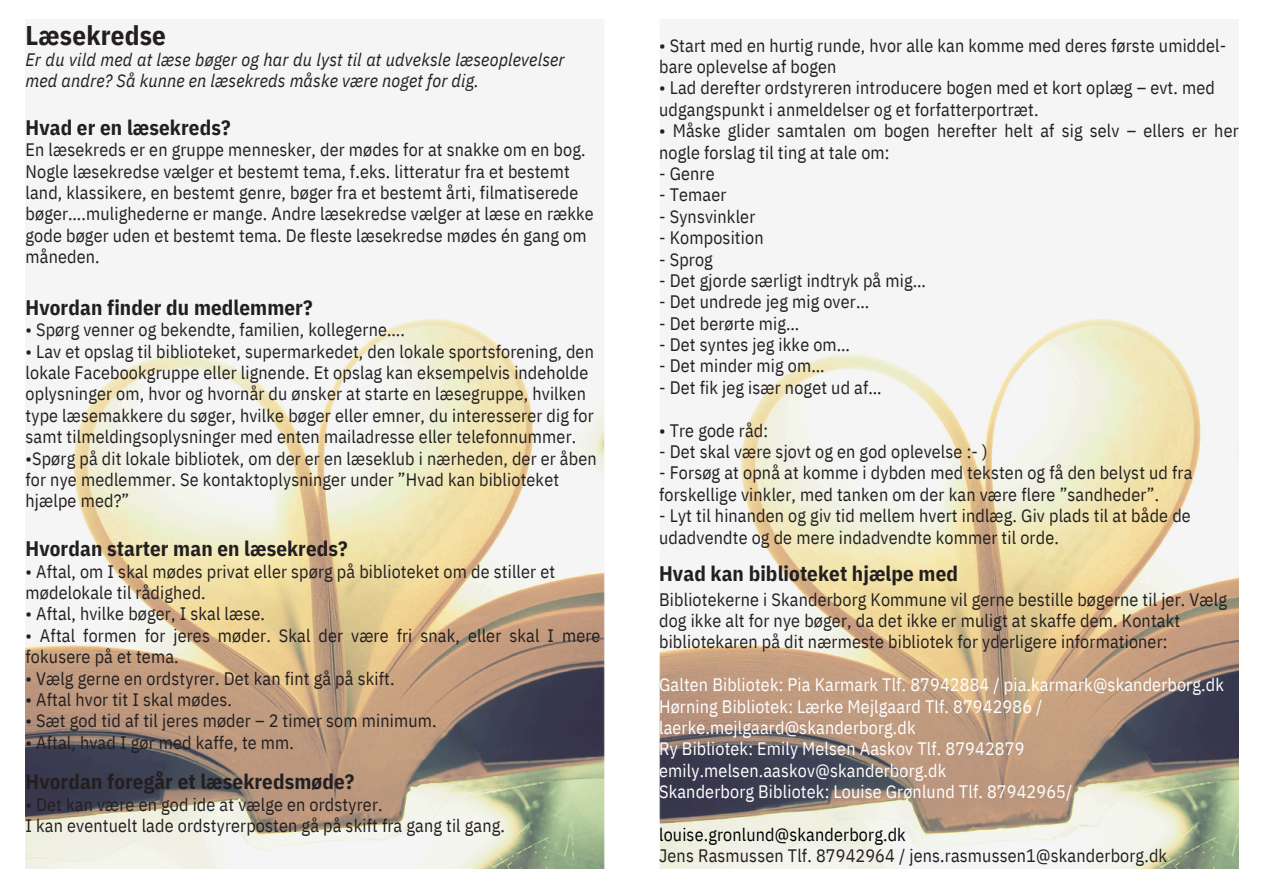
<style>
.page{position:relative;width:1263px;height:894px;background:#fff}
.page>*{position:absolute;margin:0;border:0;box-sizing:border-box;transform-origin:0 0}
.t1{font:700 27px "IBM Plex Sans Cond";letter-spacing:.005em;color:#231f20}
.t2{font:700 21px "IBM Plex Sans Cond";letter-spacing:.005em;color:#231f20}
.t3{font:18px/21.3px "IBM Plex Sans Cond";letter-spacing:.01em;color:#231f20}
.t4{font:18px/21.3px "IBM Plex Sans Cond";letter-spacing:.01em;color:#fff}
.t5{font:italic 18px/21.3px "IBM Plex Sans Cond";letter-spacing:.01em;color:#231f20}
.t6{font:18px "IBM Plex Sans Cond";letter-spacing:.01em;color:#000}
</style>
<div class="page">
<img style="left:26px;top:316px;width:1212px;height:552px">
<p class="t1" style="left:26px;top:17px;width:142px">Læsekredse</p>
<h2 class="t5" style="left:26px;top:49px;width:541px">Er du vild med at læse bøger og har du lyst til at udveksle læseoplevelser med andre? Så kunne en læsekreds måske være noget for dig.</h2>
<p class="t2" style="left:26px;top:113px;width:207px">Hvad er en læsekreds?</p>
<h2 class="t3" style="left:26px;top:139px;width:562px">En læsekreds er en gruppe mennesker, der mødes for at snakke om en bog.<br>Nogle læsekredse vælger et bestemt tema, f.eks. litteratur fra et bestemt</h2>
<p class="t3" style="left:26px;top:181px;width:570px">land, klassikere, en bestemt genre, bøger fra et bestemt årti, filmatiserede bøger….mulighederne er mange. Andre læsekredse vælger at læse en række gode bøger uden et bestemt tema. De fleste læsekredse mødes én gang om måneden.</p>
<p class="t2" style="left:26px;top:293px;width:289px">Hvordan finder du medlemmer?</p>
<p class="t3" style="left:26px;top:319px;width:381px">• Spørg venner og bekendte, familien, kollegerne….</p>
<p class="t3" style="left:26px;top:340px;width:570px">• Lav et opslag til biblioteket, supermarkedet, den lokale sportsforening, den lokale Facebookgruppe eller lignende. Et opslag kan eksempelvis indeholde oplysninger om, hvor og hvornår du ønsker at starte en læsegruppe, hvilken type læsemakkere du søger, hvilke bøger eller emner, du interesserer dig for samt tilmeldingsoplysninger med enten mailadresse eller telefonnummer.</p>
<p class="t3" style="left:26px;top:447px;width:573px">•Spørg på dit lokale bibliotek, om der er en læseklub i nærheden, der er åben for nye medlemmer. Se kontaktoplysninger under ”Hvad kan biblioteket hjælpe med?”</p>
<p class="t2" style="left:26px;top:534px;width:324px">Hvordan starter man en læsekreds?</p>
<p class="t3" style="left:26px;top:560px;width:531px">• Aftal, om I skal mødes privat eller spørg på biblioteket om de stiller et mødelokale til rådighed.</p>
<h2 class="t3" style="left:26px;top:603px;width:241px">• Aftal, hvilke bøger, I skal læse.</h2>
<p class="t3" style="left:26px;top:624px;width:576px">• Aftal formen for jeres møder. Skal der være fri snak, eller skal I mere fokusere på et tema.</p>
<p class="t3" style="left:26px;top:667px;width:371px">• Vælg gerne en ordstyrer. Det kan fint gå på skift.</p>
<p class="t3" style="left:26px;top:688px;width:208px">• Aftal hvor tit I skal mødes.</p>
<p class="t3" style="left:26px;top:709px;width:413px">• Sæt god tid af til jeres møder – 2 timer som minimum.</p>
<p class="t3" style="left:26px;top:731px;width:270px">• Aftal, hvad I gør med kaffe, te mm.</p>
<p class="t2" style="left:26px;top:767px;width:330px">Hvordan foregår et læsekredsmøde?</p>
<h1 class="t3" style="left:26px;top:793px;width:359px">• Det kan være en god ide at vælge en ordstyrer.</h1>
<p class="t3" style="left:26px;top:814px;width:481px">I kan eventuelt lade ordstyrerposten gå på skift fra gang til gang.</p>
<p class="t3" style="left:659px;top:34px;width:569px">• Start med en hurtig runde, hvor alle kan komme med deres første umiddel&shy;bare oplevelse af bogen</p>
<p class="t3" style="left:659px;top:77px;width:557px">• Lad derefter ordstyreren introducere bogen med et kort oplæg – evt. med udgangspunkt i anmeldelser og et forfatterportræt.</p>
<p class="t3" style="left:659px;top:120px;width:581px">• Måske glider samtalen om bogen herefter helt af sig selv – ellers er her nogle forslag til ting at tale om:</p>
<p class="t3" style="left:659px;top:162px;width:57px">- Genre</p>
<p class="t3" style="left:659px;top:184px;width:69px">- Temaer</p>
<p class="t3" style="left:659px;top:205px;width:98px">- Synsvinkler</p>
<p class="t3" style="left:659px;top:227px;width:106px">- Komposition</p>
<p class="t3" style="left:659px;top:248px;width:55px">- Sprog</p>
<p class="t3" style="left:659px;top:269px;width:268px">- Det gjorde særligt indtryk på mig…</p>
<p class="t3" style="left:659px;top:291px;width:212px">- Det undrede jeg mig over…</p>
<p class="t3" style="left:659px;top:312px;width:142px">- Det berørte mig…</p>
<p class="t3" style="left:659px;top:333px;width:192px">- Det syntes jeg ikke om…</p>
<p class="t3" style="left:659px;top:355px;width:167px">- Det minder mig om…</p>
<p class="t3" style="left:659px;top:376px;width:224px">- Det fik jeg især noget ud af…</p>
<p class="t3" style="left:659px;top:419px;width:111px">• Tre gode råd:</p>
<p class="t3" style="left:659px;top:440px;width:330px">- Det skal være sjovt og en god oplevelse :- )</p>
<p class="t3" style="left:659px;top:462px;width:535px">- Forsøg at opnå at komme i dybden med teksten og få den belyst ud fra forskellige vinkler, med tanken om der kan være flere ”sandheder”.</p>
<h2 class="t3" style="left:659px;top:504px;width:533px">- Lyt til hinanden og giv tid mellem hvert indlæg. Giv plads til at både de udadvendte og de mere indadvendte kommer til orde.</h2>
<p class="t2" style="left:659px;top:559px;width:300px">Hvad kan biblioteket hjælpe med</p>
<p class="t3" style="left:659px;top:588px;width:569px">Bibliotekerne i Skanderborg Kommune vil gerne bestille bøgerne til jer. Vælg dog ikke alt for nye bøger, da det ikke er muligt at skaffe dem. Kontakt bibliotekaren på dit nærmeste bibliotek for yderligere informationer:</p>
<p class="t4" style="left:659px;top:673px;width:566px">Galten Bibliotek: Pia Karmark Tlf. 87942884 / pia.karmark@skanderborg.dk<br>Hørning Bibliotek: Lærke Mejlgaard Tlf. 87942986 / laerke.mejlgaard@skanderborg.dk</p>
<h2 class="t4" style="left:659px;top:737px;width:367px">Ry Bibliotek: Emily Melsen Aaskov Tlf. 87942879 emily.melsen.aaskov@skanderborg.dk</h2>
<p class="t4" style="left:659px;top:780px;width:415px">Skanderborg Bibliotek: Louise Grønlund Tlf. 87942965/</p>
<p class="t6" style="left:659px;top:822px;width:248px">louise.gronlund@skanderborg.dk</p>
<p class="t3" style="left:659px;top:844px;width:510px">Jens Rasmussen Tlf. 87942964 / jens.rasmussen1@skanderborg.dk</p>
</div>
